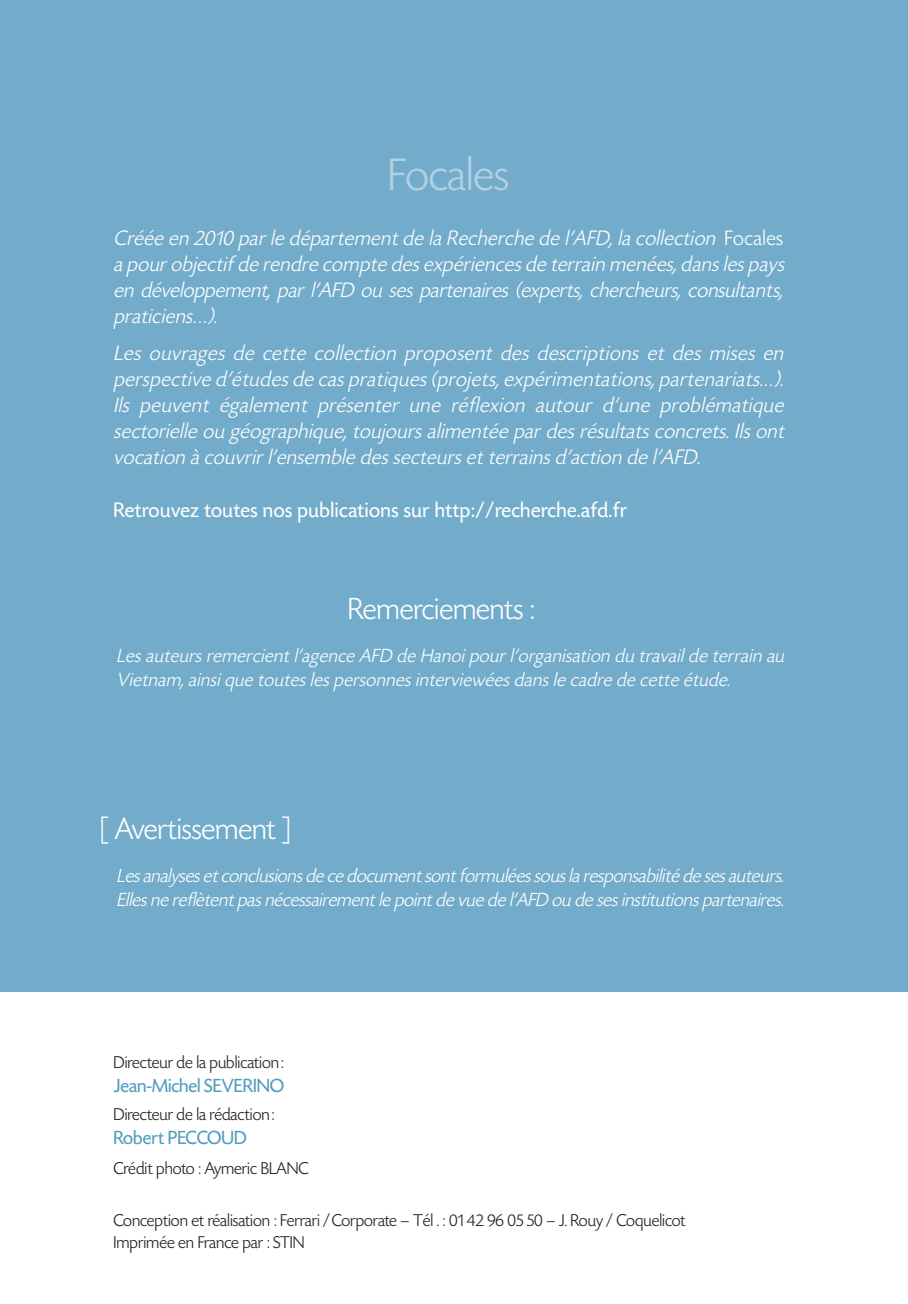
<style>
.page{position:relative;width:908px;height:1304px;background:#fff}
.page>*{position:absolute;margin:0;border:0;box-sizing:border-box;transform-origin:0 0}
.t1{font:300 48px "Today SH";color:#b2d0e2}
.t2{font:300 32px "Today SH";color:#fff}
.t3{font:italic 300 22px/26px "Today SH";letter-spacing:.025em;color:#fff;text-align:justify}
.t4{font:22px "Today SH";letter-spacing:.025em;color:#fff}
.t5{font:italic 300 20px/24px "Today SH";color:#fff}
.t6{font:italic 300 20px/24px "Today SH";letter-spacing:.025em;color:#fff}
.t7{font:20px "Today SH";color:#529cbe}
.t8{font:300 18px/22px "Today SH";color:#231f20}
.s1{font-style:normal}
.s2{font-family:"Gill Sans";font-size:30px}
</style>
<div class="page">
<div style="left:0;top:0;width:907px;height:992px;background:#73acca"></div>
<h1 class="t1" style="left:387px;top:146px;width:122px">Focales</h1>
<p class="t3" style="left:113px;top:224px;width:671px">Créée en 2010 par le département de la Recherche de l’AFD, la collection <span class="s1">Focales </span>a pour objectif de rendre compte des expériences de terrain menées, dans les pays en développement, par l’AFD ou ses partenaires (experts, chercheurs, consultants, praticiens ...).</p>
<p class="t3" style="left:113px;top:339px;width:674px">Les ouvrages de cette collection proposent des descriptions et des mises en perspective d’études de cas pratiques (projets, expérimentations, partenariats...).<br>Ils peuvent également présenter une réflexion autour d’une problématique sectorielle ou géographique, toujours alimentée par des résultats concrets. Ils ont vocation à couvrir l’ensemble des secteurs et terrains d’action de l’AFD.</p>
<p class="t4" style="left:113px;top:496px;width:514px">Retrouvez toutes nos publications sur http://recherche.afd.fr</p>
<h2 class="t2" style="left:347px;top:589px;width:188px">Remerciements :</h2>
<p class="t6" style="left:116px;top:643px;width:671px">Les auteurs remercient l’agence AFD de Hanoi pour l’organisation du travail de terrain au<br>Vietnam, ainsi que toutes les personnes interviewées dans le cadre de cette étude.</p>
<h2 class="t2" style="left:99px;top:809px;width:193px"><span class="s2">[</span> Avertissement <span class="s2">]</span></h2>
<p class="t5" style="left:116px;top:863px;width:671px">Les analyses et conclusions de ce document sont formulées sous la responsabilité de ses auteurs.<br>Elles ne reflètent pas nécessairement le point de vue de l’AFD ou de ses institutions partenaires.</p>
<p class="t8" style="left:113px;top:1051px;width:172px">Directeur de la publication:</p>
<p class="t7" style="left:113px;top:1073px;width:172px">Jean-Michel SEVERINO</p>
<p class="t8" style="left:113px;top:1103px;width:162px">Directeur de la rédaction:</p>
<p class="t7" style="left:113px;top:1125px;width:135px">Robert PECCOUD</p>
<p class="t8" style="left:113px;top:1157px;width:196px">Crédit photo : Aymeric BLANC</p>
<p class="t8" style="left:113px;top:1209px;width:573px">Conception et réalisation : Ferrari /Corporate – Tél . : 01 42 96 05 50 – J. Rouy / Coquelicot<br>Imprimée en France par : STIN</p>
</div>
